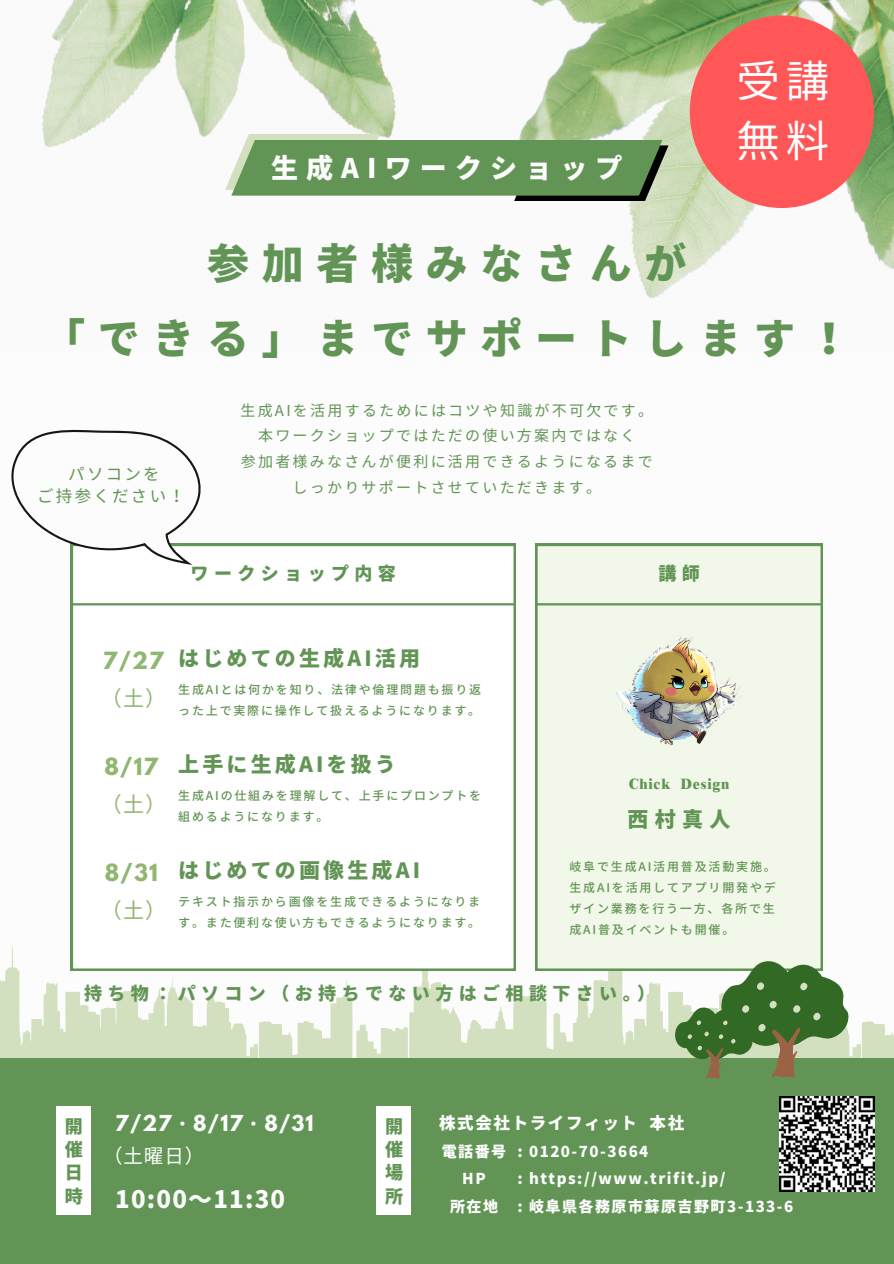
<style>
.page{position:relative;width:894px;height:1264px;background:#fff}
.page>*{position:absolute;margin:0;border:0;box-sizing:border-box;transform-origin:0 0}
.t1{font:43.5px/60.8px "Noto Sans JP";color:#fff}
.t2{font:900 42px/75.3px "Noto Sans JP";letter-spacing:.3em;color:#629555;text-align:center}
.t3{font:900 27px "Noto Sans JP";letter-spacing:.3em;color:#fcfcfc}
.t4{font:900 24px "Noto Sans JP";letter-spacing:.05em;color:#fcfcfc}
.t5{font:900 21px "Noto Sans JP";letter-spacing:.15em;color:#629555}
.t6{font:700 21px/37.2px "League Spartan";color:#90b671}
.t7{font:700 19.5px "League Spartan";color:#fcfcfc}
.t8{font:19.5px "Noto Sans CJ Ksc";color:#fcfcfc}
.t9{font:900 18px/23.2px "Noto Sans JP";letter-spacing:.3em;color:#629555}
.t10{font:900 16.5px "Noto Sans JP";letter-spacing:.1em;color:#fff}
.t11{font:16.5px "Noto Sans JP";letter-spacing:.135em;color:#629555}
.t12{font:15px "Noto Sans JP";letter-spacing:.15em;color:#629555}
.t13{font:900 15px "Noto Sans JP";letter-spacing:.1em;color:#fff}
.t14{font:800 15px "Times NRMT Pro";letter-spacing:.05em;color:#629555}
.t15{font:500 12px/21px "Noto Sans JP";letter-spacing:.15em;color:#629555}
.s1{font-family:"Noto Sans CJ Ksc";font-weight:400}
</style>
<div class="page">
<img style="left:42px;top:0;width:851px;height:298px">
<svg style="left:0;top:947px;width:438px;height:110px"></svg>
<svg style="left:438px;top:947px;width:455px;height:110px"></svg>
<div style="left:0;top:1057px;width:893px;height:206px;background:#629555"></div>
<svg style="left:225px;top:134px;width:443px;height:67px;background:#78a06c"></svg>
<div style="left:535px;top:544px;width:287px;height:426px;background:#f2f8e9"></div>
<img style="left:615px;top:628px;width:127px;height:127px;border-radius:50%">
<hr style="left:536px;top:603px;width:285px;height:2px;background:#629555">
<svg style="left:71px;top:544px;width:444px;height:426px"></svg>
<hr style="left:72px;top:603px;width:443px;height:2px;background:#629555">
<svg style="left:673px;top:959px;width:176px;height:120px"></svg>
<img style="left:779px;top:1096px;width:95px;height:95px">
<div style="left:689px;top:16px;width:184px;height:192px;background:#ff5757;border-radius:50%"></div>
<svg style="left:11px;top:429px;width:220px;height:160px"></svg>
<div style="left:56px;top:1106px;width:34px;height:108px;background:#fff"></div>
<div style="left:376px;top:1106px;width:35px;height:108px;background:#fff"></div>
<p class="t3" style="left:271px;top:147px;width:353px">生成AIワークショップ</p>
<p class="t1" style="left:736px;top:48px;width:94px">受講無料</p>
<h1 class="t2" style="left:43px;top:223px;width:808px">参加者様みなさんが<br>「できる」までサポートします！</h1>
<h6 class="t11" style="left:68px;top:460px;width:93px">パソコンを</h6>
<h4 class="t11" style="left:37px;top:483px;width:149px">ご持参ください！</h4>
<p class="t12" style="left:240px;top:398px;width:414px">生成AIを活用するためにはコツや知識が不可欠です。</p>
<p class="t12" style="left:258px;top:424px;width:379px">本ワークショップではただの使い方案内ではなく</p>
<p class="t12" style="left:241px;top:450px;width:413px">参加者様みなさんが便利に活用できるようになるまで</p>
<p class="t12" style="left:292px;top:476px;width:310px">しっかりサポートさせていただきます。</p>
<p class="t9" style="left:190px;top:560px;width:207px">ワークショップ内容</p>
<h5 class="t9" style="left:658px;top:560px;width:43px">講師</h5>
<p class="t6" style="left:101px;top:644px;width:67px">7/27<span class="s1">（土）</span></p>
<h6 class="t5" style="left:178px;top:641px;width:241px">はじめての生成AI活用</h6>
<h5 class="t15" style="left:178px;top:678px;width:304px">生成AIとは何かを知り、法律や倫理問題も振り返った上で実際に操作して扱えるようになります。</h5>
<p class="t6" style="left:101px;top:750px;width:67px">8/17<span class="s1">（土）</span></p>
<p class="t5" style="left:178px;top:747px;width:219px">上手に生成AIを扱う</p>
<p class="t15" style="left:178px;top:784px;width:304px">生成AIの仕組みを理解して、上手にプロンプトを組めるようになります。</p>
<p class="t6" style="left:101px;top:856px;width:67px">8/31<span class="s1">（土）</span></p>
<h6 class="t5" style="left:178px;top:853px;width:243px">はじめての画像生成AI</h6>
<p class="t15" style="left:178px;top:890px;width:303px">テキスト指示から画像を生成できるようになります。また便利な使い方もできるようになります。</p>
<h6 class="t14" style="left:628px;top:778px;width:102px">Chick Design</h6>
<p class="t5" style="left:627px;top:803px;width:104px">西村真人</p>
<h5 class="t15" style="left:569px;top:855px;width:208px">岐阜で生成AI活用普及活動実施。</h5>
<p class="t15" style="left:569px;top:876px;width:208px">生成AIを活用してアプリ開発やデザイン業務を行う一方、各所で生成AI普及イベントも開催。</p>
<p class="t9" style="left:84px;top:981px;width:572px">持ち物：パソコン（お持ちでない方はご相談下さい。）</p>
<p class="t7" style="left:115px;top:1113px;width:200px">7/27<span class="s1">・</span>8/17<span class="s1">・</span>8/31</p>
<p class="t9" style="left:65px;top:1113px;width:20px">開</p>
<p class="t10" style="left:439px;top:1109px;width:247px">株式会社トライフィット 本社</p>
<p class="t9" style="left:65px;top:1136px;width:20px">催日時</p>
<p class="t9" style="left:385px;top:1113px;width:19px;text-align:justify">開催場所</p>
<p class="t13" style="left:441px;top:1140px;width:66px">電話番号</p>
<p class="t13" style="left:462px;top:1167px;width:25px">HP</p>
<p class="t13" style="left:450px;top:1194px;width:49px">所在地</p>
<h6 class="t8" style="left:103px;top:1140px;width:103px">（土曜日）</h6>
<p class="t13" style="left:517px;top:1140px;width:132px">: 0120-70-3664</p>
<p class="t13" style="left:517px;top:1167px;width:209px">: https://www.trifit.jp/</p>
<p class="t13" style="left:517px;top:1194px;width:277px">: 岐阜県各務原市蘇原吉野町3-133-6</p>
<h6 class="t4" style="left:115px;top:1180px;width:171px">10:00～11:30</h6>
</div>
